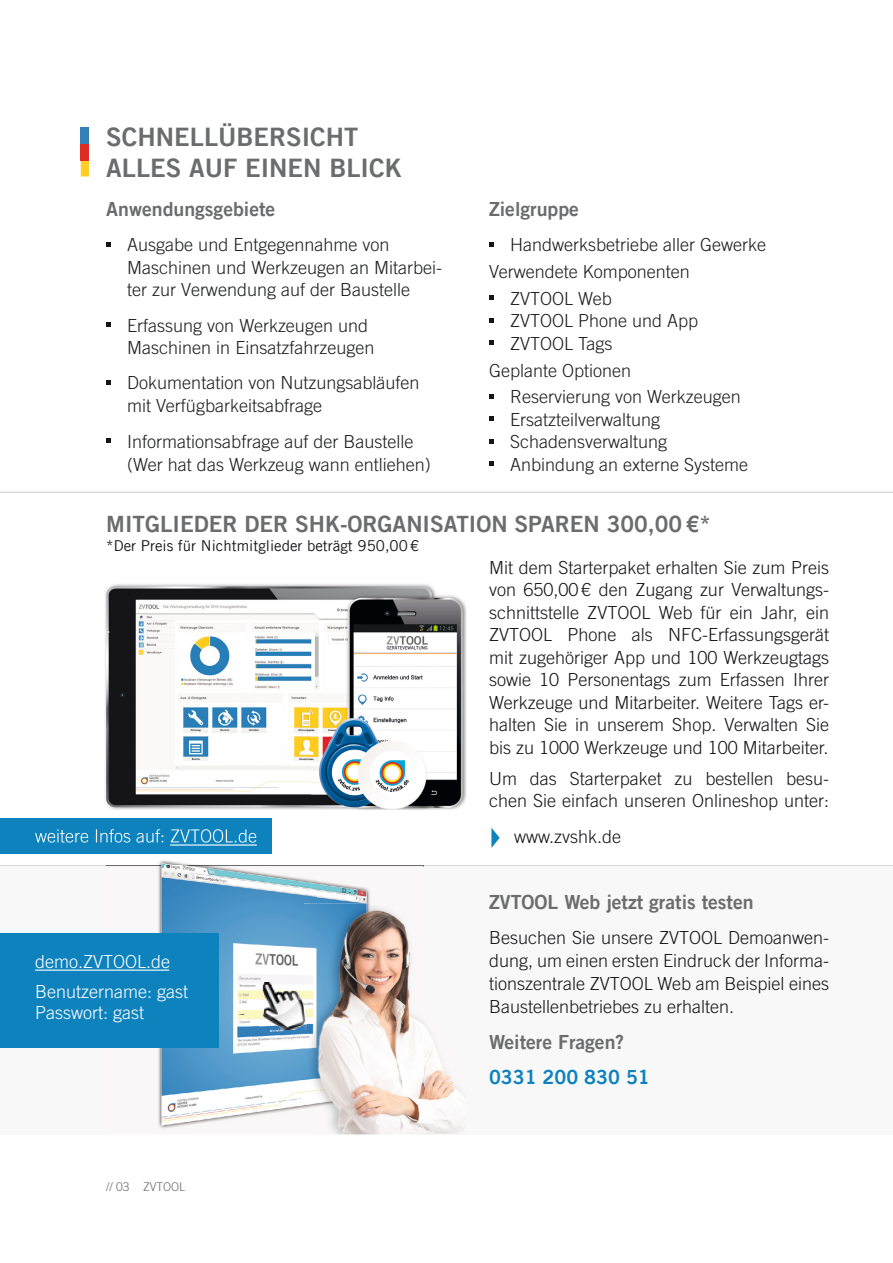
<style>
.page{position:relative;width:893px;height:1263px;background:#fff}
.page>*{position:absolute;margin:0;border:0;box-sizing:border-box;transform-origin:0 0}
.t1{font:25.5px/30.6px "Trade Gothic LT Bold Two";color:#6b6c6d}
.t2{font:22.5px "Trade Gothic LT Bold Two";color:#6b6c6d}
.t3{font:19.5px "Trade Gothic LT Bold Two";color:#6b6c6d}
.t4{font:19.5px "Trade Gothic LT Bold Two";color:#0d82bd}
.t5{font:300 18px/22.5px "Trade Gothic LT";color:#161518;text-align:justify}
.t6{font:300 18px/22.5px "Trade Gothic LT";color:#1d1e1e}
.t7{font:300 18px/22.5px "Trade Gothic LT";color:#1d1d1d}
.t8{font:300 18px/30.2px "Trade Gothic LT";color:#fff}
.t9{font:15px "Trade Gothic LT";color:#161518}
.t10{font:300 12px "Trade Gothic LT";color:#6b6b6c}
</style>
<div class="page">
<svg style="left:0;top:492px;width:893px;height:374px"></svg>
<div style="left:0;top:866px;width:893px;height:268px;background:#f9f8f8"></div>
<img style="left:106px;top:851px;width:317px;height:15px">
<img style="left:106px;top:866px;width:211px;height:262px">
<img style="left:317px;top:881px;width:53px;height:23px">
<div style="left:81px;top:160px;width:8px;height:16px;background:#ffcd24"></div>
<div style="left:81px;top:144px;width:8px;height:16px;background:#de2d27"></div>
<div style="left:81px;top:128px;width:8px;height:16px;background:#347eba"></div>
<svg style="left:106px;top:242px;width:5px;height:5px"></svg>
<svg style="left:106px;top:322px;width:5px;height:5px"></svg>
<svg style="left:106px;top:380px;width:5px;height:5px"></svg>
<svg style="left:106px;top:438px;width:5px;height:5px"></svg>
<svg style="left:489px;top:242px;width:5px;height:5px"></svg>
<svg style="left:489px;top:296px;width:5px;height:4px"></svg>
<svg style="left:489px;top:318px;width:5px;height:5px"></svg>
<svg style="left:489px;top:341px;width:5px;height:4px"></svg>
<svg style="left:489px;top:394px;width:5px;height:5px"></svg>
<svg style="left:489px;top:417px;width:5px;height:4px"></svg>
<svg style="left:489px;top:439px;width:5px;height:5px"></svg>
<svg style="left:489px;top:462px;width:5px;height:4px"></svg>
<svg style="left:491px;top:828px;width:9px;height:20px"></svg>
<div style="left:0;top:933px;width:219px;height:115px;background:#0d82bd"></div>
<img style="left:259px;top:982px;width:45px;height:47px">
<img style="left:304px;top:904px;width:157px;height:231px">
<hr style="left:35px;top:969px;width:134px;height:2px;background:#fff">
<hr style="left:35px;top:631px;width:86px;height:2px;background:#fff">
<img style="left:102px;top:567px;width:364px;height:243px">
<svg style="left:102px;top:631px;width:19px;height:2px"></svg>
<div style="left:0;top:818px;width:272px;height:36px;background:#0d82bd"></div>
<hr style="left:170px;top:844px;width:87px;height:1px;background:#fff">
<svg style="left:35px;top:829px;width:221px;height:13px"></svg>
<h1 class="t1" style="left:106px;top:121px;width:297px">SCHNELLÜBERSICHT<br>ALLES AUF EINEN BLICK</h1>
<p class="t3" style="left:106px;top:197px;width:171px">Anwendungsgebiete</p>
<p class="t6" style="left:127px;top:233px;width:316px">Ausgabe und Entgegennahme von<br>Maschinen und Werkzeugen an Mitarbei&shy;ter zur Verwendung auf der Baustelle</p>
<p class="t6" style="left:127px;top:314px;width:249px">Erfassung von Werkzeugen und<br>Maschinen in Einsatzfahrzeugen</p>
<p class="t6" style="left:127px;top:371px;width:294px">Dokumentation von Nutzungsabläufen mit Verfügbarkeitsabfrage</p>
<p class="t6" style="left:127px;top:429px;width:305px;line-height:23.4px">Informationsabfrage auf der Baustelle (Wer hat das Werkzeug wann entliehen)</p>
<p class="t3" style="left:489px;top:197px;width:91px">Zielgruppe</p>
<p class="t7" style="left:510px;top:233px;width:258px">Handwerksbetriebe aller Gewerke</p>
<p class="t7" style="left:489px;top:260px;width:202px">Verwendete Komponenten</p>
<p class="t7" style="left:510px;top:287px;width:103px">ZVTOOL Web</p>
<p class="t7" style="left:510px;top:309px;width:190px">ZVTOOL Phone und App<br>ZVTOOL Tags</p>
<p class="t7" style="left:489px;top:359px;width:144px">Geplante Optionen</p>
<p class="t6" style="left:510px;top:385px;width:232px">Reservierung von Werkzeugen</p>
<p class="t7" style="left:510px;top:408px;width:240px">Ersatzteilverwaltung<br>Schadensverwaltung<br>Anbindung an externe Systeme</p>
<p class="t2" style="left:106px;top:510px;width:606px">MITGLIEDER DER SHK-ORGANISATION SPAREN 300,00€*</p>
<p class="t9" style="left:106px;top:537px;width:315px">*Der Preis für Nichtmitglieder beträgt 950,00€</p>
<p class="t5" style="left:489px;top:556px;width:342px">Mit dem Starterpaket erhalten Sie zum Preis von 650,00 € den Zugang zur Verwaltungs&shy;schnittstelle ZVTOOL Web für ein Jahr, ein ZVTOOL Phone als NFC-Erfassungsgerät mit zugehöriger App und 100 Werkzeugtags sowie 10 Personentags zum Erfassen Ihrer Werkzeuge und Mitarbeiter. Weitere Tags er&shy;halten Sie in unserem Shop. Verwalten Sie bis zu 1000 Werkzeuge und 100 Mitarbeiter.</p>
<p class="t5" style="left:489px;top:767px;width:342px">Um das Starterpaket zu bestellen besu&shy;chen Sie einfach unseren Onlineshop unter:</p>
<p class="t5" style="left:514px;top:825px;width:109px">www.zvshk.de</p>
<p class="t8" style="left:35px;top:946px;width:155px">demo.ZVTOOL.de<br>Benutzername: gast</p>
<p class="t8" style="left:35px;top:998px;width:110px">Passwort: gast</p>
<p class="t10" style="left:106px;top:1179px;width:80px">// 03 ZVTOOL</p>
<p class="t3" style="left:489px;top:890px;width:266px">ZVTOOL Web jetzt gratis testen</p>
<p class="t5" style="left:489px;top:926px;width:342px">Besuchen Sie unsere ZVTOOL Demoanwen&shy;dung, um einen ersten Eindruck der Informa&shy;tionszentrale ZVTOOL Web am Beispiel eines Baustellenbetriebes zu erhalten.</p>
<p class="t3" style="left:489px;top:1030px;width:137px">Weitere Fragen?</p>
<p class="t4" style="left:489px;top:1065px;width:162px">0331 200 830 51</p>
</div>
